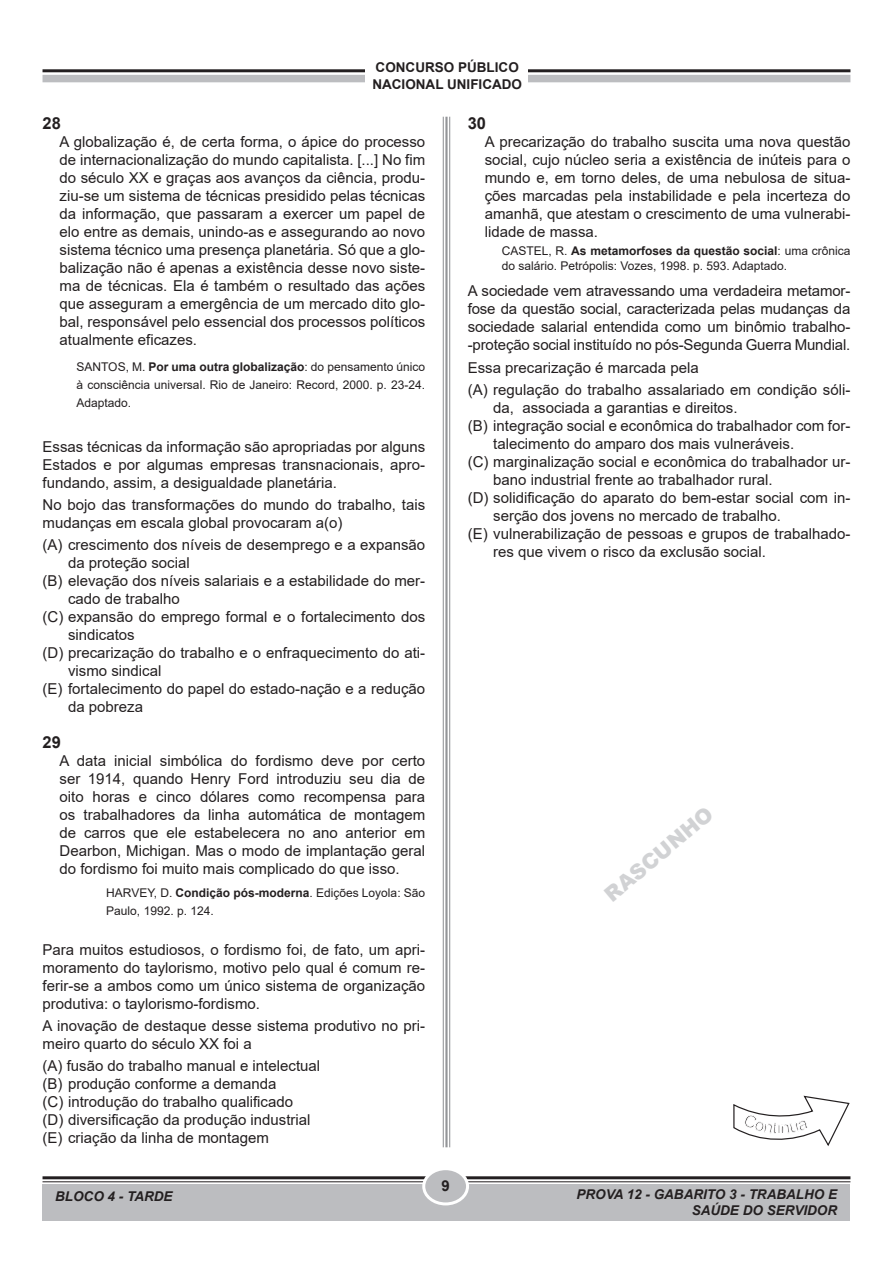
<style>
.page{position:relative;width:893px;height:1263px;background:#fff}
.page>*{position:absolute;margin:0;border:0;box-sizing:border-box;transform-origin:0 0}
.RSCUNHO_MÉDIO{font:900 21px "Arial";color:#d1d2d4}
.NÚMERO{font:700 16.5px "Arial";color:#231f20}
.TEXTO_CITAÇÃO{font:15px/18px "Arial";color:#231f20;text-align:justify}
.OPÇÕES{font:15px/18px "Arial";color:#231f20}
.TEXTO{font:15px/18px "Arial";letter-spacing:-.005em;color:#231f20;text-align:justify}
.PERGUNTA{font:15px/18px "Arial";color:#231f20}
.TEXTO_NÃO_HIFENIZADO{font:15px/18px "Arial";color:#231f20;text-align:justify}
.OPÇÃO_A{font:15px/18px "Arial";color:#231f20}
.t1{font:700 15px "Arial";color:#231f20}
.t2{font:italic 700 13.5px/16.2px "Arial";color:#231f20;text-align:right}
.t3{font:700 13.5px/16.5px "Arial";color:#231f20}
.RODAPÉ{font:12px/18px "Arial";color:#231f20}
.s1{font-weight:700}
</style>
<div class="page">
<hr style="left:43px;top:1176px;width:807px;height:3px;background:#231f20">
<hr style="left:43px;top:1181px;width:807px;height:1px;background:#231f20">
<div style="left:43px;top:1184px;width:807px;height:36px;background:#bcbdc0"></div>
<div style="left:424px;top:1169px;width:43px;height:35px;background:#bcbdc0;border-radius:50%"></div>
<div style="left:422px;top:1167px;width:47px;height:38px;border:3px solid #fff;border-radius:50%"></div>
<hr style="left:449px;top:117px;width:1px;height:1030px;background:#939598">
<hr style="left:445px;top:117px;width:3px;height:1030px;background:#939598">
<hr style="left:443px;top:117px;width:1px;height:1030px;background:#939598">
<hr style="left:43px;top:69px;width:807px;height:3px;background:#231f20">
<div style="left:43px;top:75px;width:807px;height:7px;background:#bcbdc0"></div>
<div style="left:365px;top:42px;width:162px;height:61px;background:#fff"></div>
<svg style="left:733px;top:1095px;width:117px;height:51px"></svg>
<p class="t3" style="left:372px;top:59px;width:151px">CONCURSO PÚBLICO<br>NACIONAL UNIFICADO</p>
<p class="NÚMERO" style="left:43px;top:111px;width:20px">28</p>
<p class="TEXTO_CITAÇÃO" style="left:60px;top:132px;width:367px">A globalização é, de certa forma, o ápice do processo de internacionalização do mundo capitalista. [...] No fim do século XX e graças aos avanços da ciência, produ&shy;ziu-se um sistema de técnicas presidido pelas técnicas da informação, que passaram a exercer um papel de elo entre as demais, unindo-as e assegurando ao novo sistema técnico uma presença planetária. Só que a glo&shy;balização não é apenas a existência desse novo siste&shy;ma de técnicas. Ela é também o resultado das ações que asseguram a emergência de um mercado dito glo&shy;bal, responsável pelo essencial dos processos políticos atualmente eficazes.</p>
<p class="RODAPÉ" style="left:77px;top:358px;width:350px;text-align:justify">SANTOS, M. <span class="s1">Por uma outra globalização</span>: do pensamento único à consciência universal. Rio de Janeiro: Record, 2000. p. 23-24.<br>Adaptado.</p>
<p class="PERGUNTA" style="left:43px;top:437px;width:384px;text-align:justify">Essas técnicas da informação são apropriadas por alguns Estados e por algumas empresas transnacionais, apro&shy;fundando, assim, a desigualdade planetária.</p>
<p class="PERGUNTA" style="left:43px;top:496px;width:384px">No bojo das transformações do mundo do trabalho, tais mudanças em escala global provocaram a(o)</p>
<p class="OPÇÃO_A" style="left:68px;top:536px;width:359px;text-indent:-26px">(A) crescimento dos níveis de desemprego e a expansão da proteção social</p>
<p class="OPÇÕES" style="left:68px;top:572px;width:359px;text-indent:-26px">(B) elevação dos níveis salariais e a estabilidade do mer&shy;cado de trabalho</p>
<p class="OPÇÕES" style="left:68px;top:608px;width:359px;text-indent:-26px">(C) expansão do emprego formal e o fortalecimento dos sindicatos</p>
<p class="OPÇÕES" style="left:68px;top:644px;width:359px;text-indent:-26px">(D) precarização do trabalho e o enfraquecimento do ati&shy;vismo sindical</p>
<p class="OPÇÕES" style="left:68px;top:680px;width:359px;text-indent:-26px">(E) fortalecimento do papel do estado-nação e a redução da pobreza</p>
<p class="NÚMERO" style="left:43px;top:731px;width:20px">29</p>
<p class="TEXTO_NÃO_HIFENIZADO" style="left:60px;top:752px;width:367px">A data inicial simbólica do fordismo deve por certo ser 1914, quando Henry Ford introduziu seu dia de oito horas e cinco dólares como recompensa para os trabalhadores da linha automática de montagem de carros que ele estabelecera no ano anterior em Dearbon, Michigan. Mas o modo de implantação geral do fordismo foi muito mais complicado do que isso.</p>
<p class="RODAPÉ" style="left:106px;top:883px;width:320px">HARVEY, D. <span class="s1">Condição pós-moderna</span>. Edições Loyola: São<br>Paulo, 1992. p. 124.</p>
<p class="TEXTO" style="left:43px;top:940px;width:384px">Para muitos estudiosos, o fordismo foi, de fato, um apri&shy;moramento do taylorismo, motivo pelo qual é comum re&shy;ferir-se a ambos como um único sistema de organização produtiva: o taylorismo-fordismo.</p>
<p class="PERGUNTA" style="left:43px;top:1017px;width:384px">A inovação de destaque desse sistema produtivo no pri&shy;meiro quarto do século XX foi a</p>
<p class="OPÇÃO_A" style="left:43px;top:1057px;width:279px">(A) fusão do trabalho manual e intelectual</p>
<p class="OPÇÕES" style="left:43px;top:1075px;width:235px">(B) produção conforme a demanda</p>
<p class="OPÇÕES" style="left:43px;top:1093px;width:252px">(C) introdução do trabalho qualificado</p>
<p class="OPÇÕES" style="left:43px;top:1111px;width:270px">(D) diversificação da produção industrial</p>
<p class="OPÇÕES" style="left:43px;top:1129px;width:228px">(E) criação da linha de montagem</p>
<p class="t2" style="left:55px;top:1189px;width:119px">BLOCO 4 - TARDE</p>
<p class="t1" style="left:441px;top:1175px;width:10px">9</p>
<p class="NÚMERO" style="left:468px;top:111px;width:20px">30</p>
<p class="TEXTO_CITAÇÃO" style="left:485px;top:132px;width:367px">A precarização do trabalho suscita uma nova questão social, cujo núcleo seria a existência de inúteis para o mundo e, em torno deles, de uma nebulosa de situa&shy;ções marcadas pela instabilidade e pela incerteza do amanhã, que atestam o crescimento de uma vulnerabi&shy;lidade de massa.</p>
<p class="RODAPÉ" style="left:502px;top:244px;width:350px;line-height:14.4px">CASTEL, R. <span class="s1">As metamorfoses da questão social</span>: uma crônica do salário. Petrópolis: Vozes, 1998. p. 593. Adaptado.</p>
<p class="TEXTO" style="left:468px;top:282px;width:384px">A sociedade vem atravessando uma verdadeira metamor&shy;fose da questão social, caracterizada pelas mudanças da sociedade salarial entendida como um binômio trabalho--proteção social instituído no pós-Segunda Guerra Mundial.</p>
<p class="PERGUNTA" style="left:468px;top:358px;width:232px">Essa precarização é marcada pela</p>
<p class="OPÇÃO_A" style="left:493px;top:380px;width:359px;text-indent:-26px">(A) regulação do trabalho assalariado em condição sóli&shy;da, associada a garantias e direitos.</p>
<p class="OPÇÕES" style="left:493px;top:416px;width:359px;text-indent:-26px">(B) integração social e econômica do trabalhador com for&shy;talecimento do amparo dos mais vulneráveis.</p>
<p class="OPÇÕES" style="left:493px;top:452px;width:359px;text-indent:-26px">(C) marginalização social e econômica do trabalhador ur&shy;bano industrial frente ao trabalhador rural.</p>
<p class="OPÇÕES" style="left:493px;top:488px;width:359px;text-indent:-26px">(D) solidificação do aparato do bem-estar social com in&shy;serção dos jovens no mercado de trabalho.</p>
<p class="OPÇÕES" style="left:493px;top:524px;width:359px;text-indent:-26px">(E) vulnerabilização de pessoas e grupos de trabalhado&shy;res que vivem o risco da exclusão social.</p>
<p class="RSCUNHO_MÉDIO" style="left:597px;top:885px;width:136px;rotate:-40deg">RASCUNHO</p>
<p class="t2" style="left:576px;top:1187px;width:262px">PROVA 12 - GABARITO 3 - TRABALHO E<br>SAÚDE DO SERVIDOR</p>
</div>
